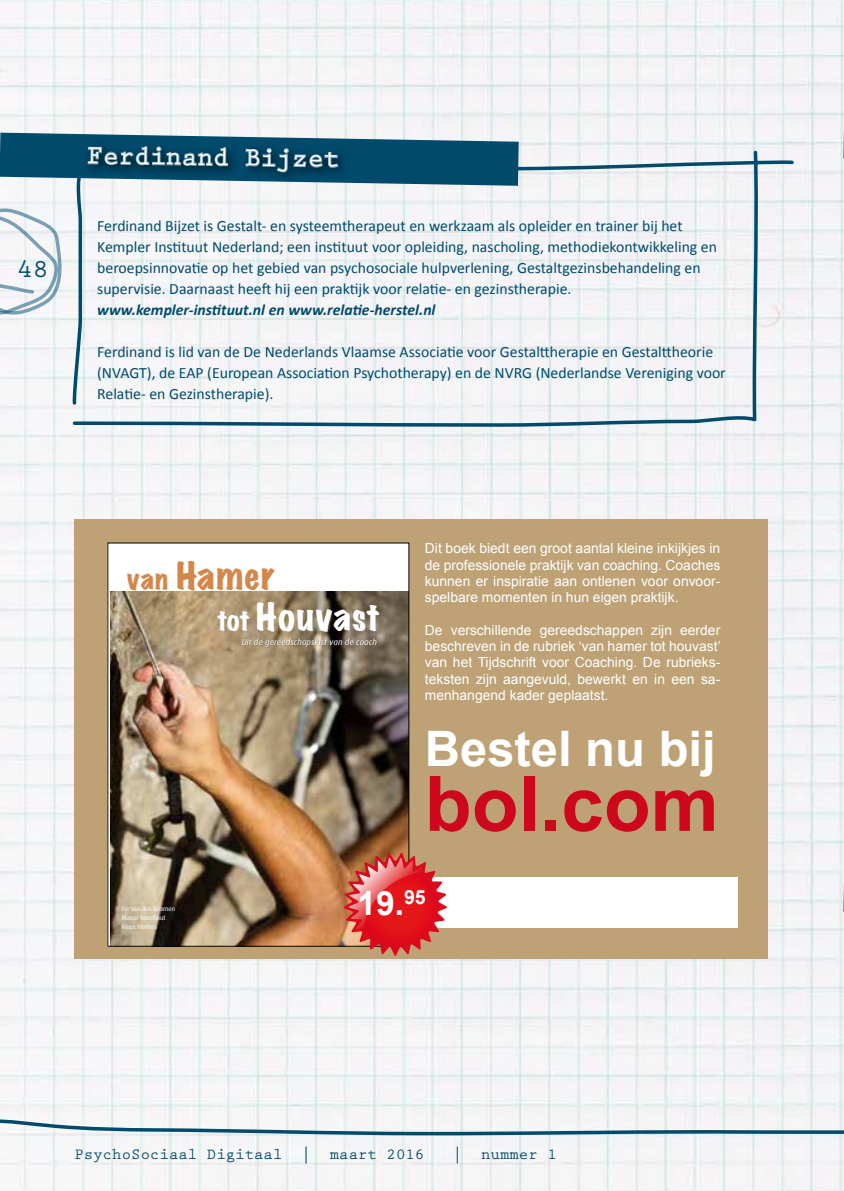
<style>
.page{position:relative;width:844px;height:1191px;background:#fff}
.page>*{position:absolute;margin:0;border:0;box-sizing:border-box;transform-origin:0 0}
.t1{font:700 76.65px "Arial";color:#cd071e}
.t2{font:700 48.82px "Arial";color:#fff}
.t3{font:expanded 34.12px/40.9px "Marker Felt";letter-spacing:.035em;color:#fff}
.t4{font:700 33.6px "Arial";color:#fff}
.t5{font:700 26.25px "Prestige Elite Std";color:#fff}
.t6{font:700 26.25px "Prestige Elite Std";color:#004a6c}
.t7{font:15.75px/21px "Calibri";color:#004a6c}
.t8{font:italic 700 15.75px "Calibri";color:#004a6c}
.t9{font:700 15.75px "Prestige Elite Std";color:#004a6c}
.t10{font:13.83px/16.3px "Arial";color:#fff;text-align:justify}
.t11{font:italic 8.58px "Dax";color:#fff}
.t12{font:6.48px/8.6px "Dax";letter-spacing:-.02em;color:#fff}
.s1{font-size:25.55px;color:#d3874b}
.s2{color:#d3874b}
.s3{font-size:25.55px}
</style>
<div class="page">
<img style="left:0;top:0;width:843px;height:1191px">
<svg style="left:0;top:205px;width:63px;height:110px"></svg>
<svg style="left:0;top:1102px;width:843px;height:35px"></svg>
<svg style="left:71px;top:149px;width:724px;height:279px"></svg>
<svg style="left:0;top:133px;width:519px;height:53px;background:#316984"></svg>
<svg style="left:843px;top:127px;width:1px;height:31px"></svg>
<svg style="left:843px;top:880px;width:1px;height:32px"></svg>
<div style="left:75px;top:519px;width:693px;height:439px;background:#bea276"></div>
<div style="left:108px;top:543px;width:301px;height:403px;background:#fff"></div>
<img style="left:110px;top:591px;width:297px;height:353px">
<div style="left:243px;top:638px;width:134px;height:10px;background:#000;opacity:.32"></div>
<div style="left:108px;top:543px;width:301px;height:403px;border:1px solid #000"></div>
<div style="left:392px;top:877px;width:345px;height:50px;background:#fff"></div>
<svg style="left:343px;top:852px;width:104px;height:104px"></svg>
<h3 class="t6" style="left:17px;top:255px;width:33px">48</h3>
<h3 class="t5" style="left:87px;top:141px;width:253px;rotate:1deg">Ferdinand Bijzet</h3>
<p class="t7" style="left:97px;top:215px;width:621px">Ferdinand Bijzet is Gestalt- en systeemtherapeut en werkzaam als opleider en trainer bij het Kempler Instituut Nederland; een instituut voor opleiding, nascholing, methodiekontwikkeling en beroepsinnovatie op het gebied van psychosociale hulpverlening, Gestaltgezinsbehandeling en supervisie. Daarnaast heeft hij een praktijk voor relatie- en gezinstherapie.</p>
<p class="t8" style="left:97px;top:300px;width:340px">www.kempler-instituut.nl en www.relatie-herstel.nl</p>
<p class="t7" style="left:97px;top:341px;width:630px">Ferdinand is lid van de De Nederlands Vlaamse Associatie voor Gestalttherapie en Gestalttheorie (NVAGT), de EAP (European Association Psychotherapy) en de NVRG (Nederlandse Vereniging voor<br>Relatie- en Gezinstherapie).</p>
<h3 class="t3" style="left:217px;top:554px;width:164px;text-indent:-90px"><span class="s1">van</span> <span class="s2">Hamer<br></span><span class="s3">tot</span> Houvast</h3>
<p class="t11" style="left:242px;top:637px;width:137px">Uit de gereedschapskist van de coach</p>
<p class="t10" style="left:425px;top:540px;width:297px">Dit boek biedt een groot aantal kleine inkijkjes in de professionele praktijk van coaching. Coaches kunnen er inspiratie aan ontlenen voor onvoor&shy;spelbare momenten in hun eigen praktijk.</p>
<p class="t10" style="left:425px;top:622px;width:297px">De verschillende gereedschappen zijn eerder beschreven in de rubriek ‘van hamer tot houvast’ van het Tijdschrift voor Coaching. De rubrieks&shy;teksten zijn aangevuld, bewerkt en in een sa&shy;menhangend kader geplaatst.</p>
<h2 class="t2" style="left:424px;top:716px;width:292px">Bestel nu bij</h2>
<h1 class="t1" style="left:424px;top:753px;width:295px">bol.com</h1>
<p class="t12" style="left:122px;top:905px;width:55px">Fer van den Boomen<br>Marcel Hoonhout<br>Rinus Merkies</p>
<h3 class="t4" style="left:357px;top:880px;width:70px">19.<sup>95</sup></h3>
<p class="t9" style="left:74px;top:1145px;width:351px">PsychoSociaal Digitaal | maart 2016</p>
<p class="t9" style="left:452px;top:1145px;width:105px">| nummer 1</p>
</div>
